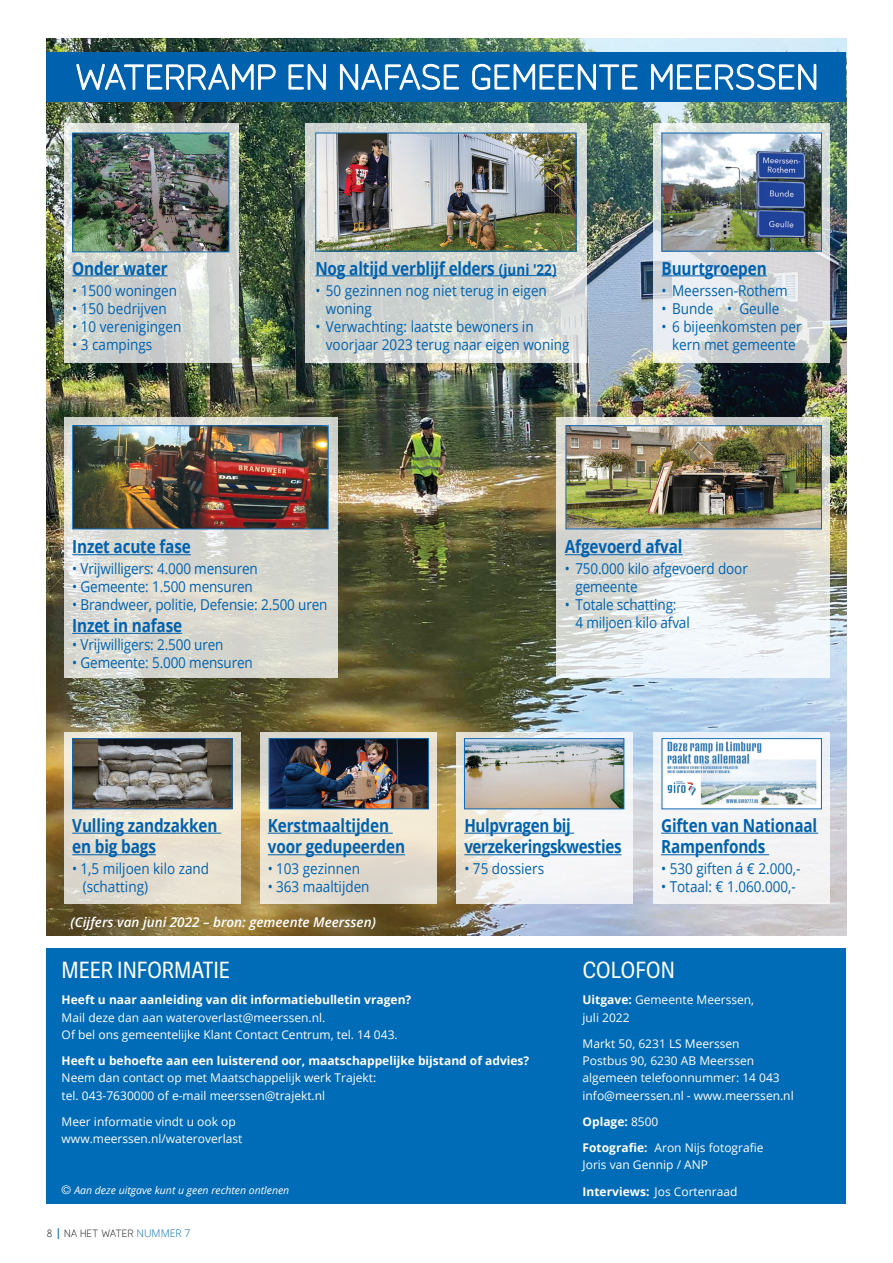
<style>
.page{position:relative;width:893px;height:1263px;background:#fff}
.page>*{position:absolute;margin:0;border:0;box-sizing:border-box;transform-origin:0 0}
.t1{font:22.5px "Adelle Sans Cnd";color:#fff}
.t2{font:700 18px/21.6px "Open Sans";letter-spacing:-.01em;color:#0061ae;scale:.85 1}
.t3{font:700 18px/21.6px "Open Sans";letter-spacing:-.01em;color:#0061ae;scale:.84 1}
.t4{font:15px/18px "Open Sans";color:#0061ae;scale:.9 1}
.t5{font:italic 600 13.5px "Open Sans";color:#fff}
.t6{font:12px "Open Sans";color:#fff}
.t7{font:700 12px "Open Sans";color:#fff}
.t8{font:italic 10.5px "Open Sans";color:#fff}
.t9{font:10.5px "Zen Kurenaido";color:#231f20}
.s1{font-size:15px}
.s2{font-weight:700}
.s3{font-weight:400}
.s4{font-family:"Avenir";font-style:normal;font-size:12px}
.s5{font-family:"Open Sans";font-weight:300;color:#006bb6}
</style>
<div class="page">
<img style="left:47px;top:39px;width:799px;height:896px">
<svg style="left:64px;top:732px;width:177px;height:172px;background:#e4dfd1"></svg>
<div style="left:653px;top:732px;width:177px;height:172px;background:#f3f3f5"></div>
<svg style="left:305px;top:123px;width:282px;height:240px;background:#cbd2d0"></svg>
<svg style="left:653px;top:123px;width:177px;height:240px;background:#d0d6da"></svg>
<hr style="left:72px;top:833px;width:149px;height:1px;background:#0061ae">
<hr style="left:72px;top:854px;width:84px;height:1px;background:#0061ae">
<svg style="left:456px;top:732px;width:177px;height:172px;fill:#f4f4f6"></svg>
<svg style="left:260px;top:732px;width:177px;height:172px;background:#e6dfd0"></svg>
<hr style="left:268px;top:833px;width:125px;height:1px;background:#0061ae">
<hr style="left:268px;top:854px;width:137px;height:1px;background:#0061ae">
<hr style="left:464px;top:833px;width:110px;height:1px;background:#0061ae">
<hr style="left:464px;top:854px;width:157px;height:1px;background:#0061ae">
<hr style="left:661px;top:833px;width:157px;height:1px;background:#0061ae">
<hr style="left:661px;top:854px;width:108px;height:1px;background:#0061ae">
<hr style="left:315px;top:275px;width:180px;height:1px;background:#0061ae">
<hr style="left:499px;top:275px;width:58px;height:1px;background:#0061ae">
<hr style="left:662px;top:275px;width:105px;height:1px;background:#0061ae">
<div style="left:47px;top:52px;width:799px;height:49px;background:#0061ae"></div>
<svg style="left:76px;top:63px;width:741px;height:28px"></svg>
<svg style="left:64px;top:417px;width:273px;height:261px;background:#d9d9d2"></svg>
<hr style="left:72px;top:554px;width:119px;height:1px;background:#0061ae">
<hr style="left:72px;top:633px;width:110px;height:1px;background:#0061ae">
<svg style="left:556px;top:417px;width:274px;height:261px"></svg>
<hr style="left:565px;top:554px;width:117px;height:1px;background:#0061ae">
<svg style="left:64px;top:123px;width:174px;height:240px;background:#d0d5d1"></svg>
<img style="left:74px;top:135px;width:153px;height:115px">
<div style="left:72px;top:133px;width:157px;height:119px;border:1px solid #1169b4"></div>
<hr style="left:72px;top:275px;width:96px;height:1px;background:#0061ae">
<img style="left:317px;top:135px;width:257px;height:114px">
<img style="left:664px;top:135px;width:156px;height:114px">
<img style="left:74px;top:427px;width:253px;height:100px">
<div style="left:72px;top:425px;width:257px;height:104px;border:1px solid #1169b4"></div>
<img style="left:568px;top:427px;width:252px;height:100px">
<div style="left:566px;top:425px;width:256px;height:104px;border:1px solid #1169b4"></div>
<img style="left:74px;top:740px;width:156px;height:67px">
<div style="left:72px;top:738px;width:160px;height:71px;border:1px solid #1169b4"></div>
<img style="left:271px;top:740px;width:156px;height:67px">
<div style="left:269px;top:738px;width:160px;height:71px;border:1px solid #1169b4"></div>
<img style="left:466px;top:740px;width:156px;height:67px">
<div style="left:464px;top:738px;width:160px;height:71px;border:1px solid #1169b4"></div>
<img style="left:664px;top:740px;width:156px;height:67px">
<div style="left:662px;top:738px;width:160px;height:71px;border:1px solid #1169b4"></div>
<div style="left:47px;top:948px;width:799px;height:256px;background:#006bb6"></div>
<p class="t2" style="left:72px;top:257px;width:114px">Onder water</p>
<p class="t4" style="left:72px;top:281px;width:118px">• 1500 woningen</p>
<p class="t4" style="left:72px;top:299px;width:106px">• 150 bedrijven</p>
<p class="t4" style="left:72px;top:317px;width:123px">• 10 verenigingen</p>
<p class="t4" style="left:72px;top:335px;width:91px">• 3 campings</p>
<p class="t2" style="left:315px;top:257px;width:285px">Nog altijd verblijf elders <span class="s1">(juni '22)</span></p>
<p class="t4" style="left:326px;top:281px;width:247px;text-indent:-11px">• 50 gezinnen nog niet terug in eigen woning</p>
<p class="t4" style="left:326px;top:317px;width:272px;text-indent:-11px">• Verwachting: laatste bewoners in voorjaar 2023 terug naar eigen woning</p>
<p class="t2" style="left:662px;top:257px;width:125px">Buurtgroepen</p>
<p class="t4" style="left:662px;top:281px;width:142px">• Meerssen-Rothem</p>
<p class="t4" style="left:662px;top:299px;width:132px">• Bunde • Geulle</p>
<p class="t4" style="left:662px;top:317px;width:157px;text-align:center">• 6 bijeenkomsten per kern met gemeente</p>
<p class="t2" style="left:72px;top:536px;width:141px">Inzet acute fase</p>
<p class="t4" style="left:72px;top:559px;width:208px">• Vrijwilligers: 4.000 mensuren</p>
<p class="t4" style="left:72px;top:577px;width:202px">• Gemeente: 1.500 mensuren</p>
<p class="t4" style="left:72px;top:595px;width:285px">• Brandweer, politie, Defensie: 2.500 uren</p>
<p class="t2" style="left:72px;top:614px;width:131px">Inzet in nafase</p>
<p class="t4" style="left:72px;top:635px;width:170px">• Vrijwilligers: 2.500 uren</p>
<p class="t4" style="left:72px;top:653px;width:202px">• Gemeente: 5.000 mensuren</p>
<p class="t2" style="left:72px;top:814px;width:172px">Vulling zandzakken en big bags</p>
<p class="t4" style="left:83px;top:859px;width:142px;text-indent:-11px">• 1,5 miljoen kilo zand (schatting)</p>
<p class="t2" style="left:268px;top:814px;width:163px">Kerstmaaltijden voor gedupeerden</p>
<p class="t4" style="left:268px;top:859px;width:104px">• 103 gezinnen</p>
<p class="t4" style="left:268px;top:877px;width:115px">• 363 maaltijden</p>
<p class="t5" style="left:71px;top:912px;width:307px">(Cijfers van juni 2022 – bron: gemeente Meerssen)</p>
<p class="t2" style="left:565px;top:536px;width:140px">Afgevoerd afval</p>
<p class="t4" style="left:575px;top:559px;width:193px;text-indent:-11px">• 750.000 kilo afgevoerd door gemeente</p>
<p class="t4" style="left:575px;top:595px;width:129px;text-indent:-11px">• Totale schatting:<br>4 miljoen kilo afval</p>
<p class="t3" style="left:464px;top:814px;width:189px">Hulpvragen bij verzekeringskwesties</p>
<p class="t4" style="left:464px;top:859px;width:90px">• 75 dossiers</p>
<p class="t2" style="left:661px;top:814px;width:185px">Giften van Nationaal<br>Rampenfonds</p>
<p class="t4" style="left:661px;top:859px;width:156px">• 530 giften á € 2.000,-</p>
<p class="t4" style="left:661px;top:877px;width:151px">• Totaal: € 1.060.000,-</p>
<p class="t1" style="left:62px;top:957px;width:170px">MEER INFORMATIE</p>
<p class="t7" style="left:62px;top:991px;width:351px">Heeft u naar aanleiding van dit informatiebulletin vragen?</p>
<p class="t6" style="left:62px;top:1009px;width:265px">Mail deze dan aan wateroverlast@meerssen.nl.</p>
<p class="t6" style="left:62px;top:1026px;width:338px">Of bel ons gemeentelijke Klant Contact Centrum, tel. 14 043.</p>
<p class="t7" style="left:62px;top:1052px;width:469px">Heeft u behoefte aan een luisterend oor, maatschappelijke bijstand of advies?</p>
<p class="t6" style="left:62px;top:1070px;width:316px">Neem dan contact op met Maatschappelijk werk Trajekt:</p>
<p class="t6" style="left:62px;top:1087px;width:265px">tel. 043-7630000 of e-mail meerssen@trajekt.nl</p>
<p class="t6" style="left:62px;top:1113px;width:176px">Meer informatie vindt u ook op</p>
<p class="t6" style="left:62px;top:1130px;width:182px">www.meerssen.nl/wateroverlast</p>
<p class="t1" style="left:583px;top:957px;width:94px">COLOFON</p>
<p class="t6" style="left:583px;top:992px;width:173px"><span class="s2">Uitgave:</span> Gemeente Meerssen,</p>
<p class="t6" style="left:583px;top:1009px;width:49px">juli 2022</p>
<p class="t6" style="left:583px;top:1035px;width:159px">Markt 50, 6231 LS Meerssen</p>
<p class="t6" style="left:583px;top:1052px;width:173px">Postbus 90, 6230 AB Meerssen</p>
<p class="t6" style="left:583px;top:1070px;width:199px">algemeen telefoonnummer: 14 043</p>
<p class="t6" style="left:583px;top:1087px;width:213px">info@meerssen.nl - www.meerssen.nl</p>
<p class="t7" style="left:583px;top:1113px;width:77px">Oplage: <span class="s3">8500</span></p>
<p class="t6" style="left:583px;top:1139px;width:182px"><span class="s2">Fotografie:</span> Aron Nijs fotografie</p>
<p class="t6" style="left:583px;top:1157px;width:127px">Joris van Gennip / ANP</p>
<p class="t8" style="left:62px;top:1183px;width:229px"><span class="s4">©</span> Aan deze uitgave kunt u geen rechten ontlenen</p>
<p class="t6" style="left:583px;top:1183px;width:156px"><span class="s2">Interviews:</span> Jos Cortenraad</p>
<p class="t9" style="left:47px;top:1227px;width:145px">8 NA HET WATER <span class="s5">NUMMER 7</span></p>
</div>
